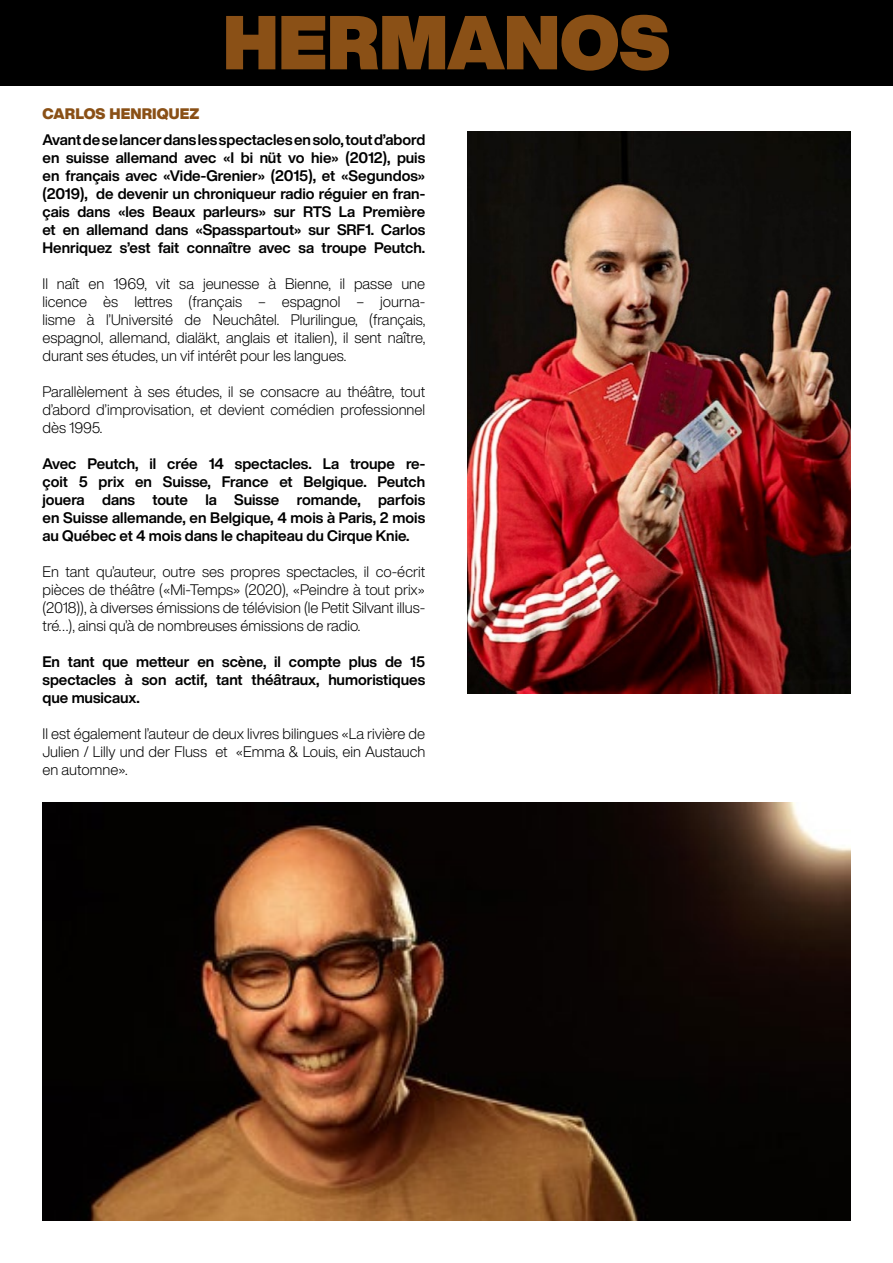
<style>
.page{position:relative;width:893px;height:1263px;background:#fff}
.page>*{position:absolute;margin:0;border:0;box-sizing:border-box;transform-origin:0 0}
.t1{font:900 expanded 75px "Helvetica Now Display";color:#8a5016}
.t2{font:300 15px/18px "Helvetica Now Display";color:#000;text-align:justify}
.t3{font:700 15px/18px "Helvetica Now Display";color:#000;text-align:justify}
.t4{font:900 15px "Helvetica Now Display";letter-spacing:.01em;color:#8a5016}
</style>
<div class="page">
<img style="left:43px;top:803px;width:807px;height:417px">
<img style="left:468px;top:132px;width:382px;height:561px">
<div style="left:0;top:0;width:893px;height:85px;background:#000"></div>
<h1 class="t1" style="left:223px;top:-11px;width:448px">HERMANOS</h1>
<p class="t4" style="left:43px;top:104px;width:158px">CARLOS HENRIQUEZ</p>
<p class="t3" style="left:43px;top:131px;width:384px">Avant de se lancer dans les spectacles en solo, tout d’abord en suisse allemand avec «I bi nüt vo hie» (2012), puis en français avec «Vide-Grenier» (2015), et «Segundos» (2019), de devenir un chroniqueur radio réguier en fran&shy;çais dans «les Beaux parleurs» sur RTS La Première et en allemand dans «Spasspartout» sur SRF1. Carlos Henriquez s’est fait connaître avec sa troupe Peutch.</p>
<p class="t2" style="left:43px;top:274px;width:384px">Il naît en 1969, vit sa jeunesse à Bienne, il passe une licence ès lettres (français – espagnol – journa&shy;lisme à l’Université de Neuchâtel. Plurilingue, (français, espagnol, allemand, dialäkt, anglais et italien), il sent naître, durant ses études, un vif intérêt pour les langues.</p>
<p class="t2" style="left:43px;top:382px;width:384px">Parallèlement à ses études, il se consacre au théâtre, tout d’abord d’improvisation, et devient comédien professionnel dès 1995.</p>
<p class="t3" style="left:43px;top:455px;width:384px">Avec Peutch, il crée 14 spectacles. La troupe re&shy;çoit 5 prix en Suisse, France et Belgique. Peutch jouera dans toute la Suisse romande, parfois en Suisse allemande, en Belgique, 4 mois à Paris, 2 mois au Québec et 4 mois dans le chapiteau du Cirque Knie.</p>
<p class="t2" style="left:43px;top:562px;width:384px">En tant qu’auteur, outre ses propres spectacles, il co-écrit pièces de théâtre («Mi-Temps» (2020), «Peindre à tout prix» (2018)), à diverses émissions de télévision (le Petit Silvant illus&shy;tré…), ainsi qu’à de nombreuses émissions de radio.</p>
<p class="t3" style="left:43px;top:653px;width:384px">En tant que metteur en scène, il compte plus de 15 spectacles à son actif, tant théâtraux, humoristiques que musicaux.</p>
<p class="t2" style="left:43px;top:724px;width:384px">Il est également l’auteur de deux livres bilingues «La rivière de Julien / Lilly und der Fluss et «Emma &amp; Louis, ein Austauch en automne».</p>
</div>
